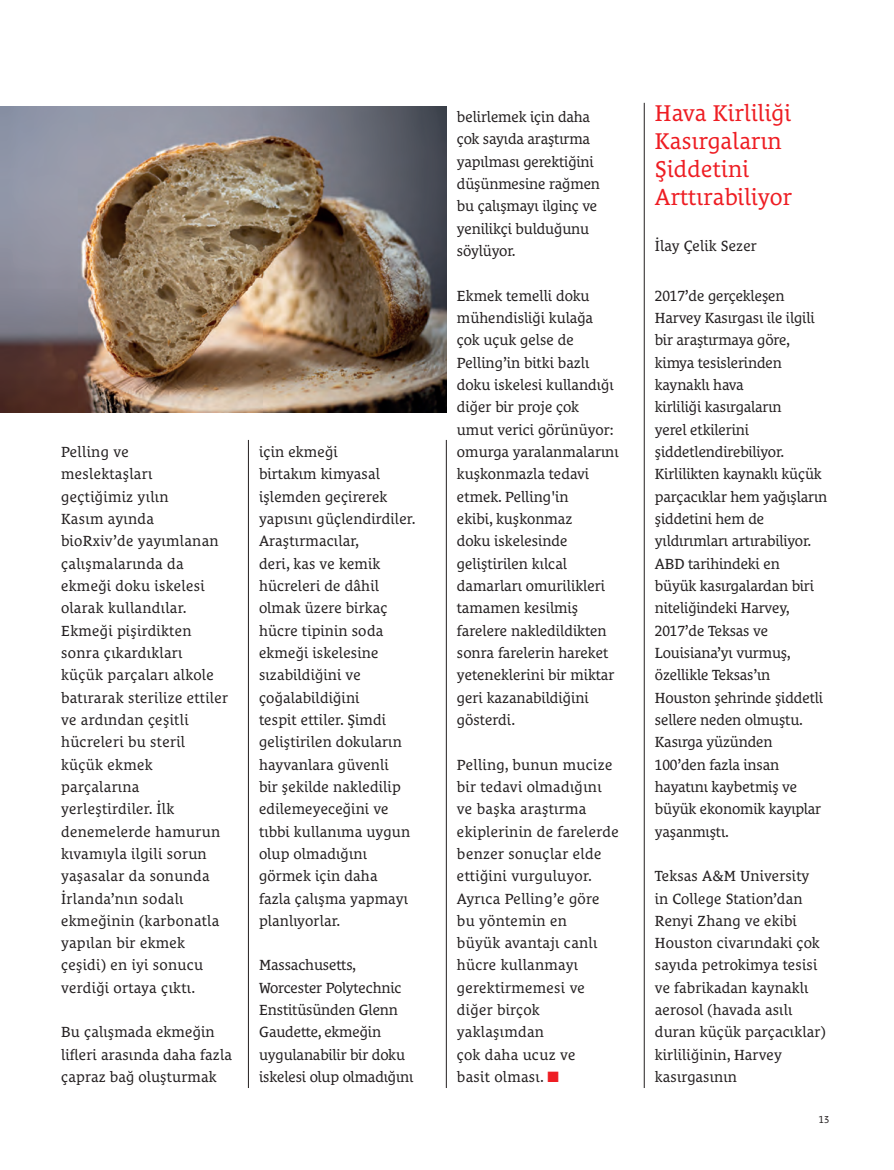
<style>
.page{position:relative;width:894px;height:1170px;background:#fff}
.page>*{position:absolute;margin:0;border:0;box-sizing:border-box;transform-origin:0 0}
.t1{font:23.25px/27.9px "Le Monde Courrier Pro";letter-spacing:.01em;color:#ee1d23}
.t2{font:15px/22.4px "Le Monde Courrier Pro";color:#231f20}
.t3{font:15px/22.4px "Le Monde Courrier Pro";letter-spacing:.02em;color:#231f20}
.t4{font:10.35px "Le Monde Courrier Pro";color:#231f20}
.s1{color:#ee1d23}
</style>
<div class="page">
<hr style="left:446px;top:440px;width:1px;height:648px;background:#231f20">
<hr style="left:643px;top:103px;width:1px;height:985px;background:#231f20">
<hr style="left:248px;top:440px;width:1px;height:648px;background:#231f20">
<img style="left:0;top:106px;width:446px;height:306px">
<p class="t3" style="left:61px;top:439px;width:168px">Pelling ve<br>meslektaşları<br>geçtiğimiz yılın<br>Kasım ayında bioRxiv’de yayımlanan çalışmalarında da ekmeği doku iskelesi olarak kullandılar.<br>Ekmeği pişirdikten sonra çıkardıkları<br>küçük parçaları alkole batırarak sterilize ettiler ve ardından çeşitli hücreleri bu steril küçük ekmek parçalarına yerleştirdiler. İlk denemelerde hamurun kıvamıyla ilgili sorun yaşasalar da sonunda<br>İrlanda’nın sodalı ekmeğinin (karbonatla yapılan bir ekmek çeşidi) en iyi sonucu verdiği ortaya çıktı.</p>
<p class="t2" style="left:61px;top:1019px;width:172px">Bu çalışmada ekmeğin lifleri arasında daha fazla çapraz bağ oluşturmak</p>
<p class="t2" style="left:259px;top:439px;width:158px">için ekmeği<br>birtakım kimyasal işlemden geçirerek yapısını güçlendirdiler.<br>Araştırmacılar,<br>deri, kas ve kemik hücreleri de dâhil olmak üzere birkaç hücre tipinin soda ekmeği iskelesine sızabildiğini ve çoğalabildiğini<br>tespit ettiler. Şimdi geliştirilen dokuların hayvanlara güvenli<br>bir şekilde nakledilip edilemeyeceğini ve tıbbi kullanıma uygun olup olmadığını görmek için daha<br>fazla çalışma yapmayı planlıyorlar.</p>
<p class="t2" style="left:259px;top:952px;width:156px">Massachusetts,<br>Worcester Polytechnic<br>Enstitüsünden Glenn<br>Gaudette, ekmeğin uygulanabilir bir doku iskelesi olup olmadığını</p>
<p class="t2" style="left:457px;top:104px;width:144px">belirlemek için daha çok sayıda araştırma yapılması gerektiğini düşünmesine rağmen bu çalışmayı ilginç ve yenilikçi bulduğunu söylüyor.</p>
<p class="t2" style="left:457px;top:282px;width:163px">Ekmek temelli doku mühendisliği kulağa çok uçuk gelse de<br>Pelling’in bitki bazlı doku iskelesi kullandığı diğer bir proje çok umut verici görünüyor: omurga yaralanmalarını kuşkonmazla tedavi etmek. Pelling'in<br>ekibi, kuşkonmaz<br>doku iskelesinde geliştirilen kılcal damarları omurilikleri tamamen kesilmiş farelere nakledildikten sonra farelerin hareket yeteneklerini bir miktar geri kazanabildiğini gösterdi.</p>
<p class="t3" style="left:457px;top:751px;width:163px">Pelling, bunun mucize bir tedavi olmadığını ve başka araştırma ekiplerinin de farelerde benzer sonuçlar elde ettiğini vurguluyor.<br>Ayrıca Pelling’e göre bu yöntemin en<br>büyük avantajı canlı hücre kullanmayı gerektirmemesi ve diğer birçok yaklaşımdan<br>çok daha ucuz ve<br>basit olması. <span class="s1">■</span></p>
<h1 class="t1" style="left:654px;top:96px;width:139px">Hava Kirliliği<br>Kasırgaların<br>Şiddetini<br>Arttırabiliyor</h1>
<p class="t2" style="left:654px;top:233px;width:103px">İlay Çelik Sezer</p>
<p class="t2" style="left:654px;top:282px;width:174px">2017’de gerçekleşen<br>Harvey Kasırgası ile ilgili bir araştırmaya göre, kimya tesislerinden kaynaklı hava<br>kirliliği kasırgaların<br>yerel etkilerini şiddetlendirebiliyor.<br>Kirlilikten kaynaklı küçük parçacıklar hem yağışların şiddetini hem de yıldırımları artırabiliyor.<br>ABD tarihindeki en<br>büyük kasırgalardan biri niteliğindeki Harvey,<br>2017’de Teksas ve<br>Louisiana’yı vurmuş, özellikle Teksas’ın<br>Houston şehrinde şiddetli sellere neden olmuştu.<br>Kasırga yüzünden<br>100’den fazla insan hayatını kaybetmiş ve büyük ekonomik kayıplar yaşanmıştı.</p>
<p class="t2" style="left:654px;top:863px;width:172px">Teksas A&amp;M University in College Station’dan<br>Renyi Zhang ve ekibi<br>Houston civarındaki çok sayıda petrokimya tesisi ve fabrikadan kaynaklı aerosol (havada asılı duran küçük parçacıklar) kirliliğinin, Harvey kasırgasının</p>
<p class="t4" style="left:818px;top:1111px;width:12px">13</p>
</div>
